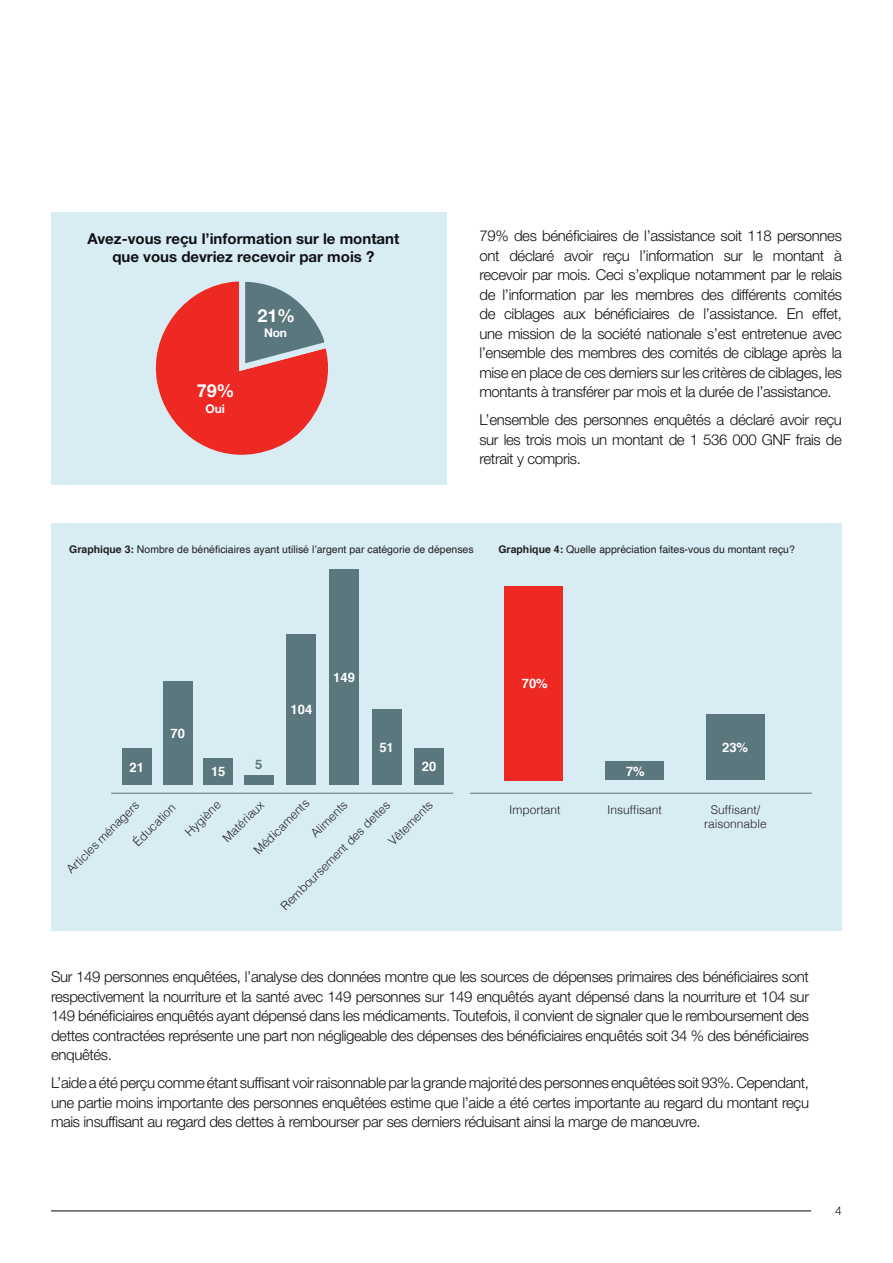
<style>
.page{position:relative;width:893px;height:1263px;background:#fff}
.page>*{position:absolute;margin:0;border:0;box-sizing:border-box;transform-origin:0 0}
.t1{font:700 18px "Helvetica Neue LT Pro";color:#fff}
.Body_copy_-_Shadow_b{font:300 15px/19.5px "Helvetica Neue LT Pro";letter-spacing:-.025em;color:#121216;text-align:justify}
.Section_sub-head_-_s{font:700 15px/18px "Helvetica Neue LT Pro";color:#121216;text-align:center}
.t2{font:700 13.05px "Helvetica";color:#fff}
.t3{font:700 13.05px "Helvetica";color:#59777d}
.t4{font:300 12px "Helvetica";color:#231f20}
.t5{font:700 12px "Helvetica Neue LT Pro";letter-spacing:-.01em;color:#fff}
.t6{font:300 12px "Helvetica Neue LT Pro";color:#121216}
.t7{font:10.5px "Helvetica";color:#231f20}
.s1{font-weight:700}
</style>
<div class="page">
<hr style="left:51px;top:1210px;width:791px;height:1px;background:#231f20">
<div style="left:812px;top:1199px;width:30px;height:23px;background:#fff"></div>
<div style="left:51px;top:213px;width:395px;height:272px;background:#d8ecf3"></div>
<svg style="left:155px;top:281px;width:173px;height:174px"></svg>
<div style="left:51px;top:524px;width:791px;height:407px;background:#d8ecf3"></div>
<div style="left:504px;top:586px;width:58px;height:194px;background:#ee2823"></div>
<div style="left:605px;top:761px;width:58px;height:19px;background:#59777d"></div>
<div style="left:706px;top:714px;width:58px;height:66px;background:#59777d"></div>
<div style="left:203px;top:758px;width:30px;height:27px;background:#59777d"></div>
<div style="left:122px;top:748px;width:30px;height:37px;background:#59777d"></div>
<hr style="left:111px;top:793px;width:342px;height:1px;background:#59777d">
<hr style="left:470px;top:793px;width:342px;height:1px;background:#59777d">
<div style="left:163px;top:681px;width:29px;height:104px;background:#59777d"></div>
<div style="left:287px;top:634px;width:29px;height:151px;background:#59777d"></div>
<div style="left:329px;top:569px;width:30px;height:216px;background:#59777d"></div>
<div style="left:372px;top:709px;width:29px;height:76px;background:#59777d"></div>
<div style="left:414px;top:748px;width:30px;height:37px;background:#59777d"></div>
<div style="left:244px;top:776px;width:30px;height:9px;background:#59777d"></div>
<p class="Section_sub-head_-_s" style="left:87px;top:229px;width:313px">Avez-vous reçu l’information sur le montant que vous devriez recevoir par mois ?</p>
<p class="t1" style="left:258px;top:305px;width:39px">21%</p>
<p class="t1" style="left:197px;top:379px;width:39px">79%</p>
<p class="t5" style="left:206px;top:401px;width:21px">Oui</p>
<p class="t5" style="left:264px;top:325px;width:25px">Non</p>
<p class="Body_copy_-_Shadow_b" style="left:479px;top:226px;width:364px">79% des bénéficiaires de l’assistance soit 118 personnes ont déclaré avoir reçu l’information sur le montant à recevoir par mois. Ceci s’explique notamment par le relais de l’information par les membres des différents comités de ciblages aux bénéficiaires de l’assistance. En effet, une mission de la société nationale s’est entretenue avec l’ensemble des membres des comités de ciblage après la mise en place de ces derniers sur les critères de ciblages, les montants à transférer par mois et la durée de l’assistance.</p>
<p class="Body_copy_-_Shadow_b" style="left:479px;top:410px;width:364px">L’ensemble des personnes enquêtés a déclaré avoir reçu sur les trois mois un montant de 1 536 000 GNF frais de retrait y compris.</p>
<p class="t7" style="left:69px;top:541px;width:406px"><span class="s1">Graphique 3:</span> Nombre de bénéficiaires ayant utilisé l’argent par catégorie de dépenses</p>
<p class="t7" style="left:498px;top:541px;width:298px"><span class="s1">Graphique 4:</span> Quelle appréciation faites-vous du montant reçu?</p>
<p class="t2" style="left:171px;top:723px;width:16px">70</p>
<p class="t2" style="left:130px;top:757px;width:16px">21</p>
<p class="t2" style="left:211px;top:761px;width:16px">15</p>
<p class="t3" style="left:255px;top:754px;width:9px">5</p>
<p class="t2" style="left:291px;top:699px;width:23px">104</p>
<p class="t2" style="left:333px;top:667px;width:23px">149</p>
<p class="t2" style="left:379px;top:737px;width:16px">51</p>
<p class="t2" style="left:422px;top:756px;width:16px">20</p>
<p class="t2" style="left:522px;top:673px;width:28px">70%</p>
<p class="t2" style="left:626px;top:761px;width:20px">7%</p>
<p class="t2" style="left:722px;top:737px;width:28px">23%</p>
<p class="t4" style="left:249px;top:845px;width:74px;rotate:-45deg">Médicaments</p>
<p class="t4" style="left:306px;top:828px;width:48px;rotate:-45deg">Aliments</p>
<p class="t4" style="left:128px;top:836px;width:56px;rotate:-45deg">Éducation</p>
<p class="t4" style="left:180px;top:827px;width:46px;rotate:-45deg">Hygiène</p>
<p class="t4" style="left:218px;top:833px;width:54px;rotate:-45deg">Matériaux</p>
<p class="t4" style="left:276px;top:901px;width:150px;rotate:-45deg">Remboursement des dettes</p>
<p class="t4" style="left:383px;top:836px;width:58px;rotate:-45deg">Vêtements</p>
<p class="t4" style="left:509px;top:799px;width:53px">Important</p>
<p class="t4" style="left:607px;top:799px;width:56px">Insuffisant</p>
<p class="t4" style="left:711px;top:799px;width:51px">Suffisant/</p>
<p class="t4" style="left:61px;top:864px;width:98px;rotate:-45deg">Articles ménagers</p>
<p class="t4" style="left:704px;top:813px;width:64px">raisonnable</p>
<p class="Body_copy_-_Shadow_b" style="left:51px;top:967px;width:759px">Sur 149 personnes enquêtées, l’analyse des données montre que les sources de dépenses primaires des bénéficiaires sont respectivement la nourriture et la santé avec 149 personnes sur 149 enquêtés ayant dépensé dans la nourriture et 104 sur 149 bénéficiaires enquêtés ayant dépensé dans les médicaments. Toutefois, il convient de signaler que le remboursement des dettes contractées représente une part non négligeable des dépenses des bénéficiaires enquêtés soit 34 % des bénéficiaires enquêtés.</p>
<p class="Body_copy_-_Shadow_b" style="left:51px;top:1073px;width:759px">L’aide a été perçu comme étant suffisant voir raisonnable par la grande majorité des personnes enquêtées soit 93%. Cependant, une partie moins importante des personnes enquêtées estime que l’aide a été certes importante au regard du montant reçu mais insuffisant au regard des dettes à rembourser par ses derniers réduisant ainsi la marge de manœuvre.</p>
<p class="t6" style="left:835px;top:1203px;width:8px">4</p>
</div>
